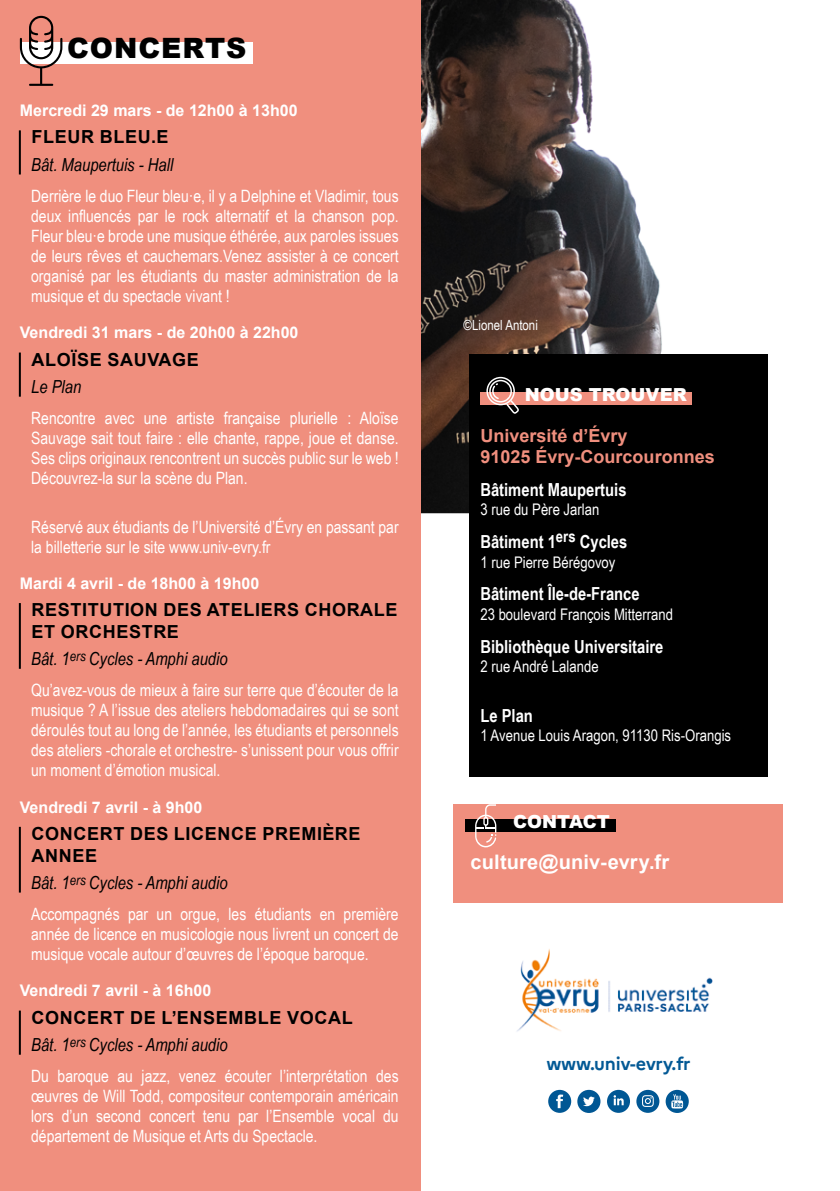
<style>
.page{position:relative;width:840px;height:1191px;background:#fff}
.page>*{position:absolute;margin:0;border:0;box-sizing:border-box;transform-origin:0 0}
.titre_thematique{font:900 28px "Arial";letter-spacing:.035em;color:#000}
.t1{font:700 20px "Arial";letter-spacing:.005em;color:#fff}
.nom_event_1{font:700 18px/21.6px "Arial";letter-spacing:.035em;color:#000}
.lieu_event{font:italic 18px "Arial Narrow";color:#000}
.HORAIRE_LIEU{font:700 18px "Arial Narrow";color:#fff}
.DESCRIPTION{font:700 18px "Arial";color:#f08f7e}
.objet_zoon{font:900 18px "Arial";color:#fff}
.ja1{font:700 18px "Marianne";letter-spacing:-.01em;color:#035995}
.decription_event{font:17px/20px "Arial Narrow";color:#fff;text-align:justify}
.date{font:700 16px "Arial";color:#fff}
.DESCRIPTION-2{font:16px "Arial Narrow";color:#fff}
.decription_event-2{font:14px "Arial Narrow";color:#fff}
</style>
<div class="page">
<img style="left:420px;top:0;width:348px;height:513px">
<div style="left:0;top:0;width:420px;height:1191px;background:#f08f7e"></div>
<div style="left:453px;top:803px;width:329px;height:99px;background:#f08f7e"></div>
<div style="left:465px;top:819px;width:150px;height:12px;background:#000"></div>
<svg style="left:475px;top:804px;width:21px;height:43px"></svg>
<div style="left:20px;top:42px;width:232px;height:21px;background:#fff"></div>
<hr style="left:19px;top:130px;width:2px;height:44px;background:#000">
<hr style="left:19px;top:352px;width:2px;height:45px;background:#000">
<hr style="left:19px;top:603px;width:2px;height:66px;background:#000">
<hr style="left:19px;top:827px;width:2px;height:65px;background:#000">
<hr style="left:19px;top:1010px;width:2px;height:44px;background:#000">
<svg style="left:548px;top:1089px;width:23px;height:23px"></svg>
<svg style="left:577px;top:1089px;width:23px;height:24px"></svg>
<svg style="left:665px;top:1089px;width:23px;height:24px"></svg>
<svg style="left:636px;top:1089px;width:23px;height:23px"></svg>
<svg style="left:607px;top:1089px;width:22px;height:23px"></svg>
<svg style="left:20px;top:16px;width:42px;height:70px"></svg>
<div style="left:469px;top:354px;width:298px;height:423px;background:#000"></div>
<div style="left:480px;top:392px;width:212px;height:12px;background:#f08f7e"></div>
<svg style="left:486px;top:377px;width:33px;height:37px"></svg>
<img style="left:517px;top:949px;width:196px;height:83px">
<p class="titre_thematique" style="left:67px;top:27px;width:181px">CONCERTS</p>
<p class="date" style="left:20px;top:99px;width:279px">Mercredi 29 mars - de 12h00 à 13h00</p>
<p class="nom_event_1" style="left:31px;top:127px;width:138px">FLEUR BLEU.E</p>
<p class="lieu_event" style="left:31px;top:152px;width:143px">Bât. Maupertuis - Hall</p>
<p class="decription_event" style="left:31px;top:185px;width:369px">Derrière le duo Fleur bleu·e, il y a Delphine et Vladimir, tous deux influencés par le rock alternatif et la chanson pop.<br>Fleur bleu·e brode une musique éthérée, aux paroles issues de leurs rêves et cauchemars.Venez assister à ce concert organisé par les étudiants du master administration de la musique et du spectacle vivant !</p>
<p class="date" style="left:20px;top:321px;width:280px">Vendredi 31 mars - de 20h00 à 22h00</p>
<p class="nom_event_1" style="left:31px;top:349px;width:169px">ALOÏSE SAUVAGE</p>
<p class="lieu_event" style="left:31px;top:374px;width:52px">Le Plan</p>
<p class="decription_event" style="left:31px;top:408px;width:369px">Rencontre avec une artiste française plurielle : Aloïse Sauvage sait tout faire : elle chante, rappe, joue et danse.<br>Ses clips originaux rencontrent un succès public sur le web !<br>Découvrez-la sur la scène du Plan.</p>
<p class="decription_event" style="left:31px;top:516px;width:369px">Réservé aux étudiants de l’Université d’Évry en passant par la billetterie sur le site www.univ-evry.fr</p>
<p class="date" style="left:20px;top:572px;width:241px">Mardi 4 avril - de 18h00 à 19h00</p>
<p class="nom_event_1" style="left:31px;top:599px;width:367px">RESTITUTION DES ATELIERS CHORALE<br>ET ORCHESTRE</p>
<p class="lieu_event" style="left:31px;top:646px;width:198px">Bât. 1<sup>ers</sup> Cycles - Amphi audio</p>
<p class="decription_event" style="left:31px;top:680px;width:369px">Qu’avez-vous de mieux à faire sur terre que d’écouter de la musique ? A l’issue des ateliers hebdomadaires qui se sont déroulés tout au long de l’année, les étudiants et personnels des ateliers -chorale et orchestre- s’unissent pour vous offrir un moment d’émotion musical.</p>
<p class="date" style="left:20px;top:795px;width:184px">Vendredi 7 avril - à 9h00</p>
<p class="nom_event_1" style="left:31px;top:823px;width:330px">CONCERT DES LICENCE PREMIÈRE<br>ANNEE</p>
<p class="lieu_event" style="left:31px;top:870px;width:198px">Bât. 1<sup>ers</sup> Cycles - Amphi audio</p>
<p class="decription_event" style="left:31px;top:903px;width:369px">Accompagnés par un orgue, les étudiants en première année de licence en musicologie nous livrent un concert de musique vocale autour d’œuvres de l’époque baroque.</p>
<p class="date" style="left:20px;top:979px;width:193px">Vendredi 7 avril - à 16h00</p>
<p class="nom_event_1" style="left:31px;top:1006px;width:322px">CONCERT DE L’ENSEMBLE VOCAL</p>
<p class="lieu_event" style="left:31px;top:1032px;width:198px">Bât. 1<sup>ers</sup> Cycles - Amphi audio</p>
<p class="decription_event" style="left:31px;top:1065px;width:369px">Du baroque au jazz, venez écouter l’interprétation des œuvres de Will Todd, compositeur contemporain américain lors d’un second concert tenu par l’Ensemble vocal du département de Musique et Arts du Spectacle.</p>
<p class="decription_event-2" style="left:463px;top:314px;width:76px">©Lionel Antoni</p>
<p class="objet_zoon" style="left:524px;top:381px;width:163px">NOUS TROUVER</p>
<p class="DESCRIPTION" style="left:480px;top:422px;width:149px">Université d’Évry</p>
<p class="DESCRIPTION" style="left:480px;top:444px;width:236px">91025 Évry-Courcouronnes</p>
<p class="HORAIRE_LIEU" style="left:480px;top:476px;width:147px">Bâtiment Maupertuis</p>
<p class="DESCRIPTION-2" style="left:480px;top:498px;width:120px">3 rue du Père Jarlan</p>
<p class="HORAIRE_LIEU" style="left:480px;top:528px;width:148px">Bâtiment 1<sup>ers</sup> Cycles</p>
<p class="DESCRIPTION-2" style="left:480px;top:550px;width:136px">1 rue Pierre Bérégovoy</p>
<p class="HORAIRE_LIEU" style="left:480px;top:580px;width:161px">Bâtiment Île-de-France</p>
<p class="DESCRIPTION-2" style="left:480px;top:602px;width:194px">23 boulevard François Mitterrand</p>
<p class="HORAIRE_LIEU" style="left:480px;top:632px;width:184px">Bibliothèque Universitaire</p>
<p class="DESCRIPTION-2" style="left:480px;top:654px;width:120px">2 rue André Lalande</p>
<p class="HORAIRE_LIEU" style="left:480px;top:701px;width:54px">Le Plan</p>
<p class="DESCRIPTION-2" style="left:480px;top:723px;width:252px">1 Avenue Louis Aragon, 91130 Ris-Orangis</p>
<p class="objet_zoon" style="left:513px;top:808px;width:98px">CONTACT</p>
<p class="t1" style="left:470px;top:847px;width:200px">culture@univ-evry.fr</p>
<p class="ja1" style="left:546px;top:1052px;width:146px">www.univ-evry.fr</p>
</div>
